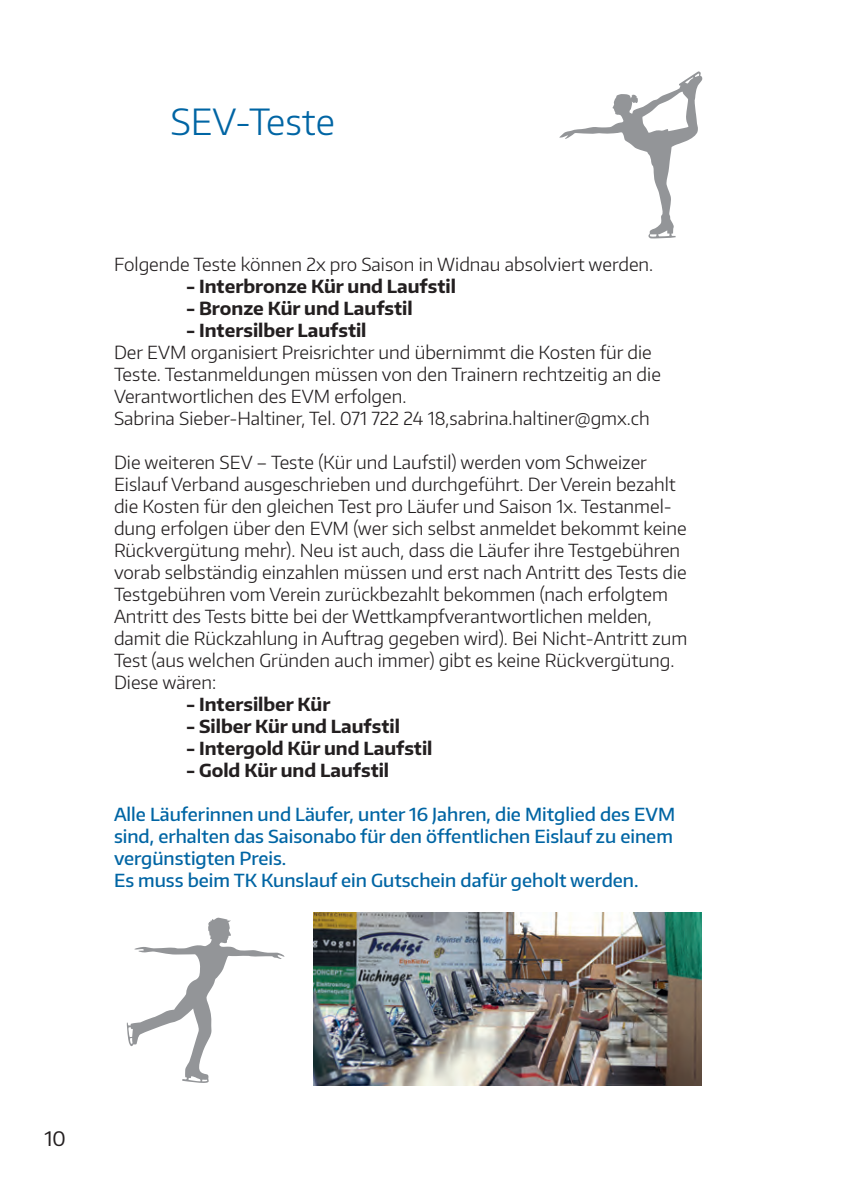
<style>
.page{position:relative;width:845px;height:1191px;background:#fff}
.page>*{position:absolute;margin:0;border:0;box-sizing:border-box;transform-origin:0 0}
.t1{font:300 36px "Encode Sans";color:#0065a4}
.t2{font:20px "Encode Sans";color:#231f20}
.t3{font:300 18px/22px "Encode Sans";color:#231f20}
.t4{font:500 18px/22px "Encode Sans";color:#0065a4}
.t5{font:700 18px "Encode Sans";color:#231f20}
</style>
<div class="page">
<img style="left:313px;top:912px;width:389px;height:174px">
<svg style="left:559px;top:71px;width:143px;height:168px"></svg>
<svg style="left:127px;top:917px;width:158px;height:166px"></svg>
<h1 class="t1" style="left:170px;top:98px;width:166px">SEV-Teste</h1>
<p class="t3" style="left:114px;top:252px;width:541px">Folgende Teste können 2x pro Saison in Widnau absolviert werden.</p>
<p class="t5" style="left:186px;top:274px;width:271px">- Interbronze Kür und Laufstil</p>
<p class="t5" style="left:186px;top:296px;width:228px">- Bronze Kür und Laufstil</p>
<p class="t5" style="left:186px;top:318px;width:182px">- Intersilber Laufstil</p>
<p class="t3" style="left:114px;top:340px;width:548px">Der EVM organisiert Preisrichter und übernimmt die Kosten für die Teste. Testanmeldungen müssen von den Trainern rechtzeitig an die Verantwortlichen des EVM erfolgen.<br>Sabrina Sieber-Haltiner, Tel. 071 722 24 18,sabrina.haltiner@gmx.ch</p>
<p class="t3" style="left:114px;top:450px;width:575px">Die weiteren SEV – Teste (Kür und Laufstil) werden vom Schweizer Eislauf Verband ausgeschrieben und durchgeführt. Der Verein bezahlt die Kosten für den gleichen Test pro Läufer und Saison 1x. Testanmel&shy;dung erfolgen über den EVM (wer sich selbst anmeldet bekommt keine Rückvergütung mehr). Neu ist auch, dass die Läufer ihre Testgebühren vorab selbständig einzahlen müssen und erst nach Antritt des Tests die Testgebühren vom Verein zurückbezahlt bekommen (nach erfolgtem Antritt des Tests bitte bei der Wettkampfverantwortlichen melden, damit die Rückzahlung in Auftrag gegeben wird). Bei Nicht-Antritt zum Test (aus welchen Gründen auch immer) gibt es keine Rückvergütung.<br>Diese wären:</p>
<p class="t5" style="left:186px;top:692px;width:146px">- Intersilber Kür</p>
<p class="t5" style="left:186px;top:714px;width:215px">- Silber Kür und Laufstil</p>
<p class="t5" style="left:186px;top:736px;width:248px">- Intergold Kür und Laufstil</p>
<p class="t5" style="left:186px;top:758px;width:205px">- Gold Kür und Laufstil</p>
<p class="t4" style="left:114px;top:802px;width:562px">Alle Läuferinnen und Läufer, unter 16 Jahren, die Mitglied des EVM sind, erhalten das Saisonabo für den öffentlichen Eislauf zu einem vergünstigten Preis.<br>Es muss beim TK Kunslauf ein Gutschein dafür geholt werden.</p>
<p class="t2" style="left:44px;top:1125px;width:23px">10</p>
</div>
